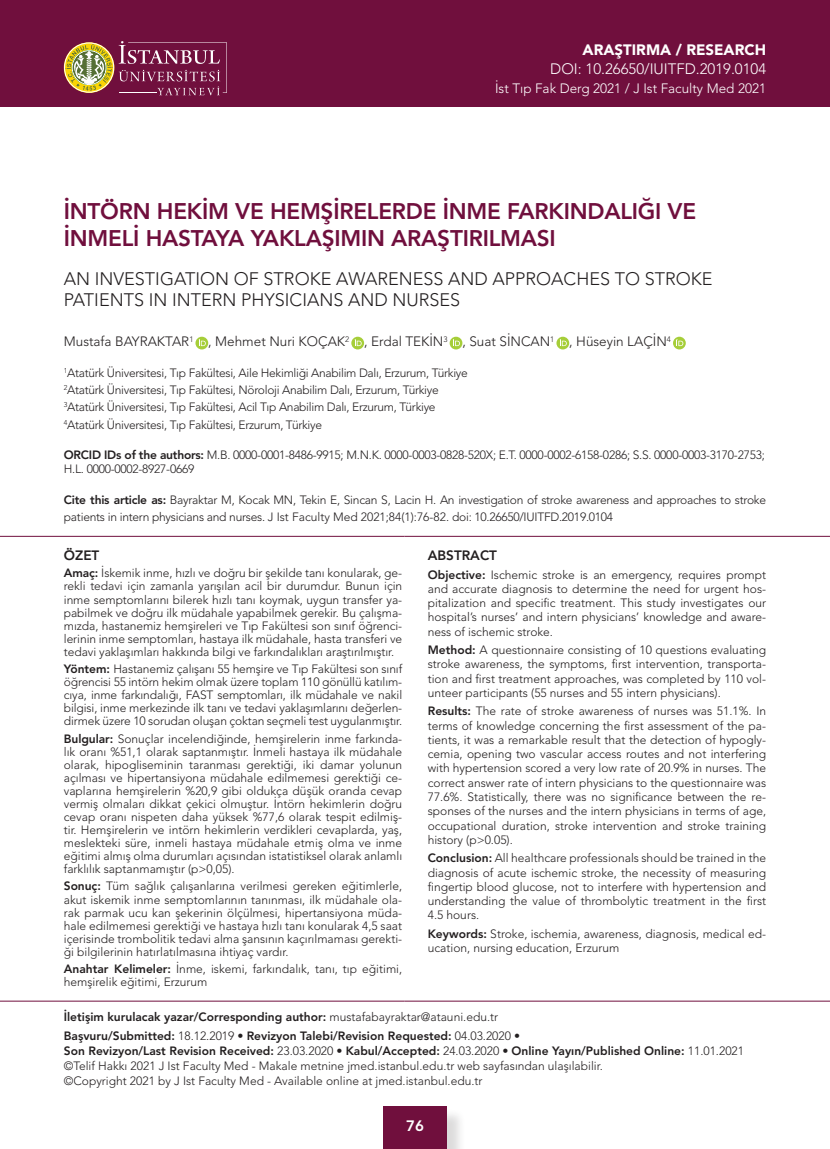
<style>
.page{position:relative;width:830px;height:1149px;background:#fff}
.page>*{position:absolute;margin:0;border:0;box-sizing:border-box;transform-origin:0 0}
.t1{font:800 22.5px/27px "Avenir LT Std";letter-spacing:-.01em;color:#700f3d}
.t2{font:300 18px/21.6px "Avenir LT Std";color:#231f20}
.t3{font:300 15px "Avenir LT Std";color:#fff}
.t4{font:900 15px "Avenir LT Std";color:#fff}
.t5{font:800 15px "Avenir LT Std";color:#fff}
.t6{font:300 13.5px "Avenir LT Std";color:#231f20}
.t7{font:300 13.5px "Avenir LT Std";color:#fff}
.t8{font:800 13.5px "Avenir LT Std";color:#231f20}
.t9{font:300 12px/13px "Avenir LT Std";letter-spacing:-.005em;color:#231f20;text-align:justify}
.t10{font:300 12px/17.2px "Avenir LT Std";letter-spacing:-.025em;color:#231f20}
.t11{font:800 12px/19.2px "Avenir LT Std";color:#231f20}
.s1{font-weight:800}
.s2{font-weight:300}
</style>
<div class="page">
<div style="left:385px;top:1108px;width:80px;height:40px;background:#231f20;opacity:.16"></div>
<div style="left:383px;top:1106px;width:63px;height:42px;background:#700f3d"></div>
<div style="left:0;top:0;width:829px;height:106px;background:#700f3d"></div>
<hr style="left:0;top:536px;width:404px;height:1px;background:#700f3d">
<hr style="left:404px;top:536px;width:425px;height:1px;background:#700f3d">
<hr style="left:0;top:1000px;width:404px;height:1px;background:#700f3d">
<hr style="left:404px;top:1000px;width:425px;height:1px;background:#700f3d">
<svg style="left:64px;top:41px;width:163px;height:54px"></svg>
<svg style="left:195px;top:336px;width:13px;height:13px"></svg>
<svg style="left:199px;top:339px;width:7px;height:7px"></svg>
<svg style="left:351px;top:336px;width:13px;height:13px"></svg>
<svg style="left:354px;top:339px;width:7px;height:7px"></svg>
<svg style="left:449px;top:336px;width:13px;height:13px"></svg>
<svg style="left:453px;top:339px;width:6px;height:7px"></svg>
<svg style="left:556px;top:336px;width:13px;height:13px"></svg>
<svg style="left:559px;top:339px;width:7px;height:7px"></svg>
<svg style="left:672px;top:336px;width:13px;height:13px"></svg>
<svg style="left:676px;top:339px;width:7px;height:7px"></svg>
<p class="t4" style="left:582px;top:40px;width:185px">ARAŞTIRMA / RESEARCH</p>
<p class="t3" style="left:550px;top:60px;width:217px">DOI: 10.26650/IUITFD.2019.0104</p>
<p class="t7" style="left:495px;top:80px;width:272px">İst Tıp Fak Derg 2021 / J Ist Faculty Med 2021</p>
<h1 class="t1" style="left:64px;top:197px;width:633px">İNTÖRN HEKİM VE HEMŞİRELERDE İNME FARKINDALIĞI VE<br>İNMELİ HASTAYA YAKLAŞIMIN ARAŞTIRILMASI</h1>
<h2 class="t2" style="left:64px;top:268px;width:650px">AN INVESTIGATION OF STROKE AWARENESS AND APPROACHES TO STROKE<br>PATIENTS IN INTERN PHYSICIANS AND NURSES</h2>
<p class="t6" style="left:64px;top:333px;width:608px">Mustafa BAYRAKTAR<sup>1</sup> , Mehmet Nuri KOÇAK<sup>2</sup> , Erdal TEKİN<sup>3</sup> , Suat SİNCAN<sup>1</sup> , Hüseyin LAÇİN<sup>4</sup></p>
<p class="t10" style="left:64px;top:364px;width:405px"><sup>1</sup>Atatürk Üniversitesi, Tıp Fakültesi, Aile Hekimliği Anabilim Dalı, Erzurum, Türkiye <sup>2</sup>Atatürk Üniversitesi, Tıp Fakültesi, Nöroloji Anabilim Dalı, Erzurum, Türkiye <sup>3</sup>Atatürk Üniversitesi, Tıp Fakültesi, Acil Tıp Anabilim Dalı, Erzurum, Türkiye <sup>4</sup>Atatürk Üniversitesi, Tıp Fakültesi, Erzurum, Türkiye</p>
<p class="t9" style="left:64px;top:447px;width:702px;line-height:14.4px"><span class="s1">ORCID IDs of the authors:</span> M.B. 0000-0001-8486-9915; M.N.K. 0000-0003-0828-520X; E.T. 0000-0002-6158-0286; S.S. 0000-0003-3170-2753;<br>H.L. 0000-0002-8927-0669</p>
<p class="t9" style="left:64px;top:491px;width:703px;line-height:17.2px"><span class="s1">Cite this article as:</span> Bayraktar M, Kocak MN, Tekin E, Sincan S, Lacin H. An investigation of stroke awareness and approaches to stroke patients in intern physicians and nurses. J Ist Faculty Med 2021;84(1):76-82. doi: 10.26650/IUITFD.2019.0104</p>
<p class="t8" style="left:64px;top:547px;width:37px">ÖZET</p>
<p class="t9" style="left:64px;top:566px;width:340px"><span class="s1">Amaç:</span> İskemik inme, hızlı ve doğru bir şekilde tanı konularak, ge&shy;rekli tedavi için zamanla yarışılan acil bir durumdur. Bunun için inme semptomlarını bilerek hızlı tanı koymak, uygun transfer ya&shy;pabilmek ve doğru ilk müdahale yapabilmek gerekir. Bu çalışma&shy;mızda, hastanemiz hemşireleri ve Tıp Fakültesi son sınıf öğrenci&shy;lerinin inme semptomları, hastaya ilk müdahale, hasta transferi ve tedavi yaklaşımları hakkında bilgi ve farkındalıkları araştırılmıştır.</p>
<p class="t9" style="left:64px;top:662px;width:340px"><span class="s1">Yöntem:</span> Hastanemiz çalışanı 55 hemşire ve Tıp Fakültesi son sınıf öğrencisi 55 intörn hekim olmak üzere toplam 110 gönüllü katılım&shy;cıya, inme farkındalığı, FAST semptomları, ilk müdahale ve nakil bilgisi, inme merkezinde ilk tanı ve tedavi yaklaşımlarını değerlen&shy;dirmek üzere 10 sorudan oluşan çoktan seçmeli test uygulanmıştır.</p>
<p class="t9" style="left:64px;top:731px;width:340px"><span class="s1">Bulgular:</span> Sonuçlar incelendiğinde, hemşirelerin inme farkında&shy;lık oranı %51,1 olarak saptanmıştır. İnmeli hastaya ilk müdahale olarak, hipogliseminin taranması gerektiği, iki damar yolunun açılması ve hipertansiyona müdahale edilmemesi gerektiği ce&shy;vaplarına hemşirelerin %20,9 gibi oldukça düşük oranda cevap vermiş olmaları dikkat çekici olmuştur. İntörn hekimlerin doğru cevap oranı nispeten daha yüksek %77,6 olarak tespit edilmiş&shy;tir. Hemşirelerin ve intörn hekimlerin verdikleri cevaplarda, yaş, meslekteki süre, inmeli hastaya müdahale etmiş olma ve inme eğitimi almış olma durumları açısından istatistiksel olarak anlamlı farklılık saptanmamıştır (p&gt;0,05).</p>
<p class="t9" style="left:64px;top:879px;width:340px"><span class="s1">Sonuç:</span> Tüm sağlık çalışanlarına verilmesi gereken eğitimlerle, akut iskemik inme semptomlarının tanınması, ilk müdahale ola&shy;rak parmak ucu kan şekerinin ölçülmesi, hipertansiyona müda&shy;hale edilmemesi gerektiği ve hastaya hızlı tanı konularak 4,5 saat içerisinde trombolitik tedavi alma şansının kaçırılmaması gerekti&shy;ği bilgilerinin hatırlatılmasına ihtiyaç vardır.</p>
<p class="t9" style="left:64px;top:962px;width:340px"><span class="s1">Anahtar Kelimeler:</span> İnme, iskemi, farkındalık, tanı, tıp eğitimi, hemşirelik eğitimi, Erzurum</p>
<p class="t8" style="left:427px;top:547px;width:71px">ABSTRACT</p>
<p class="t9" style="left:427px;top:567px;width:340px;line-height:14.2px"><span class="s1">Objective:</span> Ischemic stroke is an emergency, requires prompt and accurate diagnosis to determine the need for urgent hos&shy;pitalization and specific treatment. This study investigates our hospital’s nurses’ and intern physicians’ knowledge and aware&shy;ness of ischemic stroke.</p>
<p class="t9" style="left:427px;top:642px;width:340px;line-height:14.2px"><span class="s1">Method:</span> A questionnaire consisting of 10 questions evaluating stroke awareness, the symptoms, first intervention, transporta&shy;tion and first treatment approaches, was completed by 110 vol&shy;unteer participants (55 nurses and 55 intern physicians).</p>
<p class="t9" style="left:427px;top:704px;width:340px;line-height:14.2px"><span class="s1">Results:</span> The rate of stroke awareness of nurses was 51.1%. In terms of knowledge concerning the first assessment of the pa&shy;tients, it was a remarkable result that the detection of hypogly&shy;cemia, opening two vascular access routes and not interfering with hypertension scored a very low rate of 20.9% in nurses. The correct answer rate of intern physicians to the questionnaire was 77.6%. Statistically, there was no significance between the re&shy;sponses of the nurses and the intern physicians in terms of age, occupational duration, stroke intervention and stroke training history (p&gt;0.05).</p>
<p class="t9" style="left:427px;top:850px;width:340px;line-height:14.2px"><span class="s1">Conclusion:</span> All healthcare professionals should be trained in the diagnosis of acute ischemic stroke, the necessity of measuring fingertip blood glucose, not to interfere with hypertension and understanding the value of thrombolytic treatment in the first 4.5 hours.</p>
<p class="t9" style="left:427px;top:926px;width:340px;line-height:14.2px"><span class="s1">Keywords:</span> Stroke, ischemia, awareness, diagnosis, medical ed&shy;ucation, nursing education, Erzurum</p>
<p class="t11" style="left:64px;top:1006px;width:457px">İletişim kurulacak yazar/Corresponding author: <span class="s2">mustafabayraktar@atauni.edu.tr<br></span>Başvuru/Submitted: <span class="s2">18.12.2019 •</span> Revizyon Talebi/Revision Requested: <span class="s2">04.03.2020 •</span></p>
<p class="t9" style="left:64px;top:1043px;width:681px;line-height:15px;text-align:left"><span class="s1">Son Revizyon/Last Revision Received:</span> 23.03.2020 • <span class="s1">Kabul/Accepted:</span> 24.03.2020 • <span class="s1">Online Yayın/Published Online:</span> 11.01.2021 ©Telif Hakkı 2021 J Ist Faculty Med - Makale metnine jmed.istanbul.edu.tr web sayfasından ulaşılabilir.<br>©Copyright 2021 by J Ist Faculty Med - Available online at jmed.istanbul.edu.tr</p>
<p class="t5" style="left:406px;top:1115px;width:19px">76</p>
</div>
